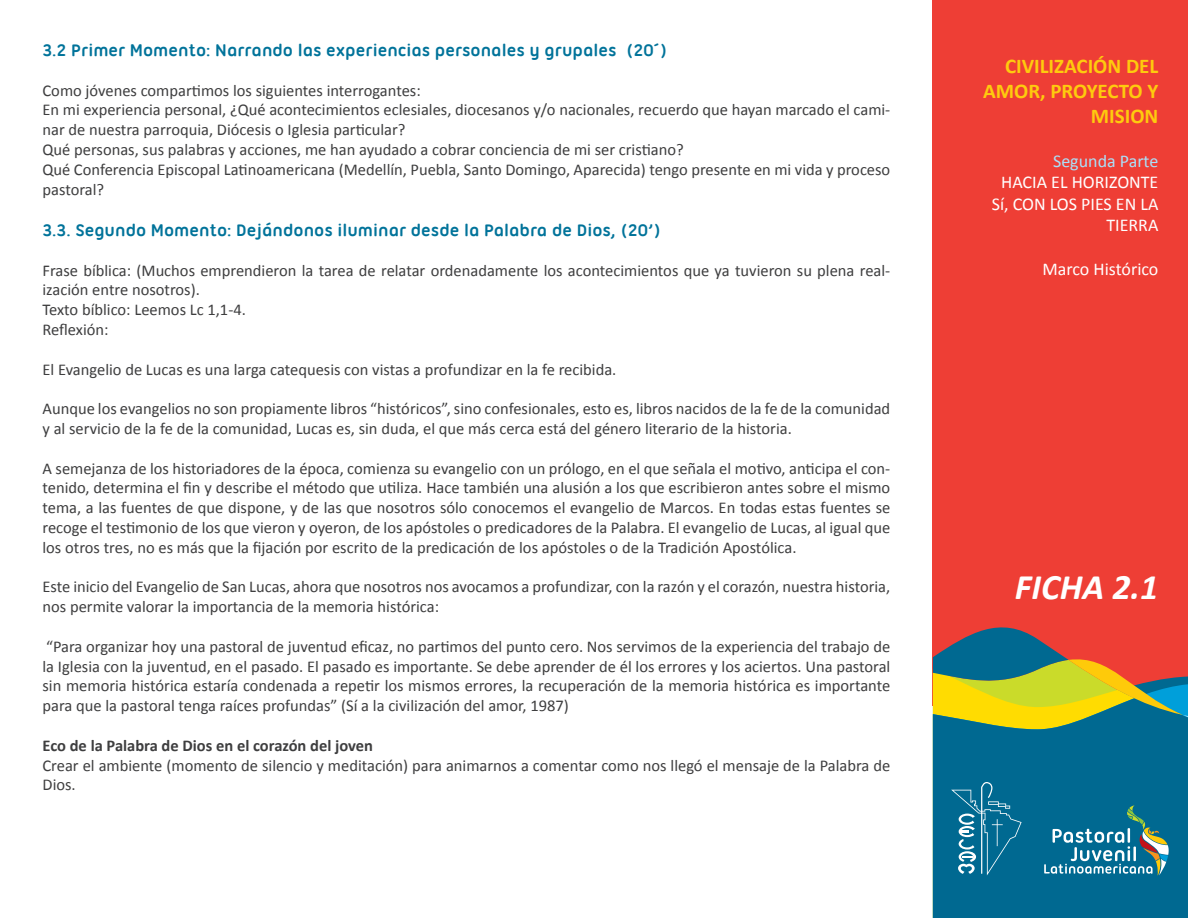
<style>
.page{position:relative;width:1188px;height:918px;background:#fff}
.page>*{position:absolute;margin:0;border:0;box-sizing:border-box;transform-origin:0 0}
.t1{font:italic 700 36px "Calibri";color:#fff}
.t2{font:700 21px/25.2px "Calibri";color:#fecb0e;text-align:right}
.subtitulo_3{font:700 18px "Ubuntu Titling";color:#00739a}
.t3{font:18px/21.6px "Calibri";color:#fff;text-align:right}
.t4{font:18px "Calibri";color:#aae0f9}
.texto{font:16.5px/19.8px "Calibri";color:#3e3e3f}
.texto-2{font:700 16.5px "Calibri";color:#3e3e3f}
</style>
<div class="page">
<div style="left:933px;top:0;width:255px;height:705px;background:#ee3e35"></div>
<div style="left:933px;top:717px;width:255px;height:201px;background:#006991"></div>
<svg style="left:933px;top:627px;width:255px;height:90px"></svg>
<svg style="left:951px;top:782px;width:71px;height:93px"></svg>
<svg style="left:1044px;top:805px;width:125px;height:70px"></svg>
<p class="subtitulo_3" style="left:43px;top:40px;width:626px">3.2 Primer Momento: Narrando las experiencias personales y grupales (20´)</p>
<p class="texto" style="left:43px;top:79px;width:380px">Como jóvenes compartimos los siguientes interrogantes:</p>
<p class="texto" style="left:43px;top:99px;width:849px">En mi experiencia personal, ¿Qué acontecimientos eclesiales, diocesanos y/o nacionales, recuerdo que hayan marcado el cami&shy;nar de nuestra parroquia, Diócesis o Iglesia particular?</p>
<p class="texto" style="left:43px;top:139px;width:643px">Qué personas, sus palabras y acciones, me han ayudado a cobrar conciencia de mi ser cristiano?</p>
<p class="texto" style="left:43px;top:159px;width:849px">Qué Conferencia Episcopal Latinoamericana (Medellín, Puebla, Santo Domingo, Aparecida) tengo presente en mi vida y proceso pastoral?</p>
<p class="subtitulo_3" style="left:43px;top:220px;width:620px">3.3. Segundo Momento: Dejándonos iluminar desde la Palabra de Dios, (20’)</p>
<p class="texto" style="left:43px;top:259px;width:849px">Frase bíblica: (Muchos emprendieron la tarea de relatar ordenadamente los acontecimientos que ya tuvieron su plena real&shy;ización entre nosotros).</p>
<p class="texto" style="left:43px;top:299px;width:205px">Texto bíblico: Leemos Lc 1,1-4.</p>
<p class="texto" style="left:43px;top:319px;width:68px">Reflexión:</p>
<p class="texto" style="left:43px;top:358px;width:575px">El Evangelio de Lucas es una larga catequesis con vistas a profundizar en la fe recibida.</p>
<p class="texto" style="left:43px;top:398px;width:849px">Aunque los evangelios no son propiamente libros “históricos”, sino confesionales, esto es, libros nacidos de la fe de la comunidad y al servicio de la fe de la comunidad, Lucas es, sin duda, el que más cerca está del género literario de la historia.</p>
<p class="texto" style="left:43px;top:457px;width:849px;text-align:justify">A semejanza de los historiadores de la época, comienza su evangelio con un prólogo, en el que señala el motivo, anticipa el con&shy;tenido, determina el fin y describe el método que utiliza. Hace también una alusión a los que escribieron antes sobre el mismo tema, a las fuentes de que dispone, y de las que nosotros sólo conocemos el evangelio de Marcos. En todas estas fuentes se recoge el testimonio de los que vieron y oyeron, de los apóstoles o predicadores de la Palabra. El evangelio de Lucas, al igual que los otros tres, no es más que la fijación por escrito de la predicación de los apóstoles o de la Tradición Apostólica.</p>
<p class="texto" style="left:43px;top:576px;width:849px">Este inicio del Evangelio de San Lucas, ahora que nosotros nos avocamos a profundizar, con la razón y el corazón, nuestra historia, nos permite valorar la importancia de la memoria histórica:</p>
<p class="texto" style="left:43px;top:636px;width:849px;text-align:justify">“Para organizar hoy una pastoral de juventud eficaz, no partimos del punto cero. Nos servimos de la experiencia del trabajo de la Iglesia con la juventud, en el pasado. El pasado es importante. Se debe aprender de él los errores y los aciertos. Una pastoral sin memoria histórica estaría condenada a repetir los mismos errores, la recuperación de la memoria histórica es importante para que la pastoral tenga raíces profundas” (Sí a la civilización del amor, 1987)</p>
<p class="texto-2" style="left:43px;top:735px;width:332px">Eco de la Palabra de Dios en el corazón del joven</p>
<p class="texto" style="left:43px;top:754px;width:849px">Crear el ambiente (momento de silencio y meditación) para animarnos a comentar como nos llegó el mensaje de la Palabra de<br>Dios.</p>
<p class="t2" style="left:983px;top:52px;width:177px">CIVILIZACIÓN DEL<br>AMOR, PROYECTO Y<br>MISION</p>
<p class="t4" style="left:1053px;top:149px;width:107px">Segunda Parte</p>
<p class="t3" style="left:992px;top:171px;width:168px">HACIA EL HORIZONTE<br>Sí, CON LOS PIES EN LA<br>TIERRA</p>
<p class="t3" style="left:1043px;top:257px;width:117px">Marco Histórico</p>
<h1 class="t1" style="left:1015px;top:564px;width:145px">FICHA 2.1</h1>
</div>
